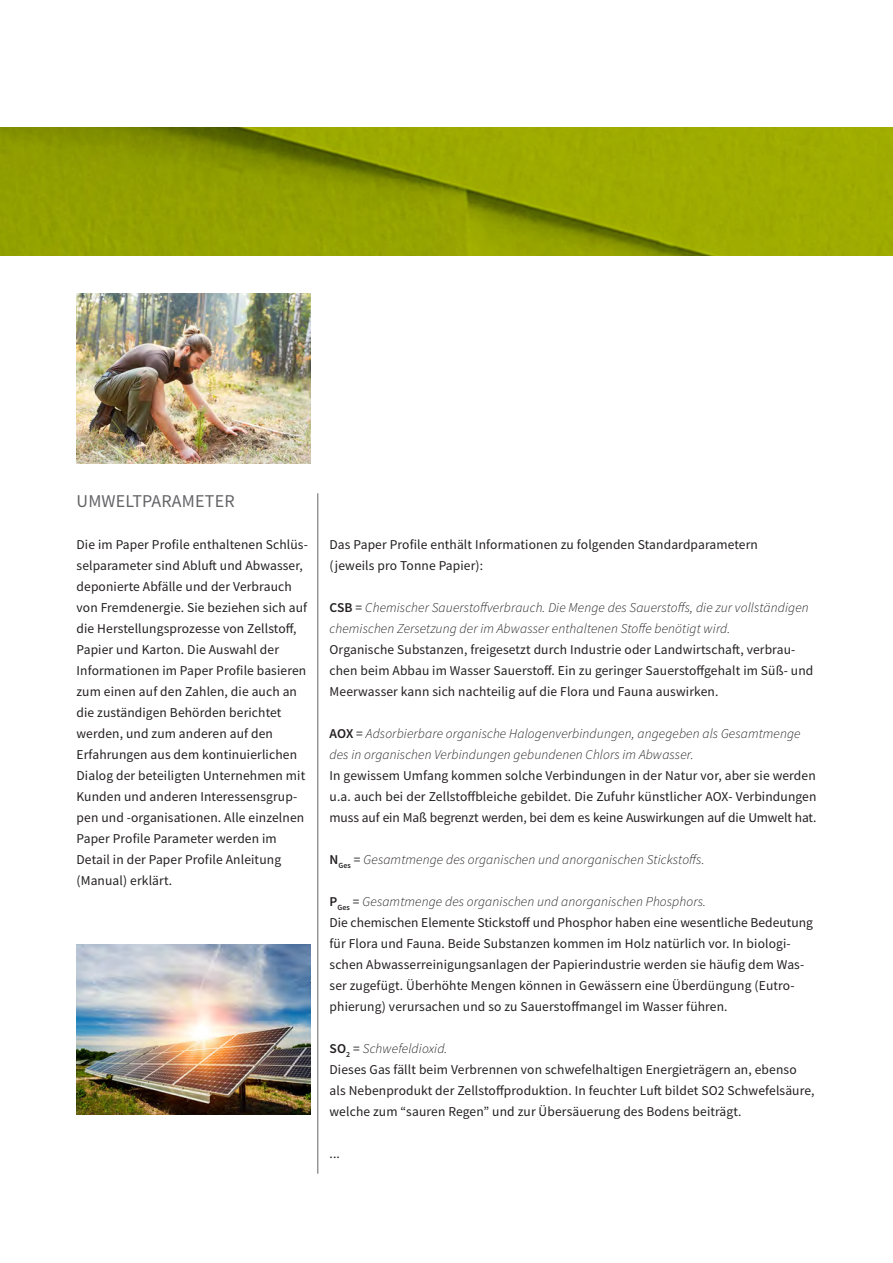
<style>
.page{position:relative;width:893px;height:1263px;background:#fff}
.page>*{position:absolute;margin:0;border:0;box-sizing:border-box;transform-origin:0 0}
.t1{font:18px "Source Sans Pro";letter-spacing:.01em;color:#636366}
.t2{font:13.5px/21px "Source Sans Pro";letter-spacing:.01em;color:#231f20}
.t3{font:italic 300 13.5px/21px "Source Sans Pro";letter-spacing:.01em;color:#231f20}
.t4{font:13.5px/21px "Source Sans Pro";letter-spacing:-.01em;color:#231f20}
.s1{font-weight:600;font-style:normal}
.s2{font-weight:400;font-style:normal}
</style>
<div class="page">
<img style="left:0;top:128px;width:893px;height:127px">
<hr style="left:318px;top:493px;width:1px;height:681px;background:#636366">
<img style="left:77px;top:293px;width:233px;height:170px">
<img style="left:77px;top:944px;width:233px;height:170px">
<p class="t1" style="left:77px;top:489px;width:160px">UMWELTPARAMETER</p>
<p class="t2" style="left:77px;top:534px;width:233px">Die im Paper Profile enthaltenen Schlüs&shy;selparameter sind Abluft und Abwasser, deponierte Abfälle und der Verbrauch von Fremdenergie. Sie beziehen sich auf die Herstellungsprozesse von Zellstoff, Papier und Karton. Die Auswahl der Informationen im Paper Profile basieren zum einen auf den Zahlen, die auch an die zuständigen Behörden berichtet werden, und zum anderen auf den</p>
<p class="t2" style="left:77px;top:744px;width:230px">Erfahrungen aus dem kontinuierlichen Dialog der beteiligten Unternehmen mit Kunden und anderen Interessensgrup&shy;pen und -organisationen. Alle einzelnen Paper Profile Parameter werden im Detail in der Paper Profile Anleitung</p>
<p class="t2" style="left:77px;top:870px;width:97px">(Manual) erklärt.</p>
<p class="t2" style="left:330px;top:534px;width:430px">Das Paper Profile enthält Informationen zu folgenden Standardparametern</p>
<p class="t2" style="left:330px;top:555px;width:155px">(jeweils pro Tonne Papier):</p>
<p class="t3" style="left:330px;top:597px;width:481px"><span class="s1">CSB</span> <span class="s2">=</span> Chemischer Sauerstoffverbrauch. Die Menge des Sauerstoffs, die zur vollständigen</p>
<p class="t3" style="left:330px;top:618px;width:402px">chemischen Zersetzung der im Abwasser enthaltenen Stoffe benötigt wird.</p>
<p class="t2" style="left:330px;top:639px;width:485px">Organische Substanzen, freigesetzt durch Industrie oder Landwirtschaft, verbrau&shy;chen beim Abbau im Wasser Sauerstoff. Ein zu geringer Sauerstoffgehalt im Süß- und<br>Meerwasser kann sich nachteilig auf die Flora und Fauna auswirken.</p>
<p class="t3" style="left:330px;top:723px;width:473px"><span class="s1">AOX</span> <span class="s2">=</span> Adsorbierbare organische Halogenverbindungen, angegeben als Gesamtmenge des in organischen Verbindungen gebundenen Chlors im Abwasser.</p>
<p class="t2" style="left:330px;top:765px;width:488px">In gewissem Umfang kommen solche Verbindungen in der Natur vor, aber sie werden</p>
<p class="t4" style="left:330px;top:786px;width:488px">u.a. auch bei der Zellstoffbleiche gebildet. Die Zufuhr künstlicher AOX- Verbindungen muss auf ein Maß begrenzt werden, bei dem es keine Auswirkungen auf die Umwelt hat.</p>
<p class="t3" style="left:330px;top:849px;width:376px"><span class="s1">N</span><sub>Ges</sub> <span class="s2">=</span> Gesamtmenge des organischen und anorganischen Stickstoffs.</p>
<p class="t3" style="left:330px;top:891px;width:378px"><span class="s1">P</span><sub>Ges</sub> <span class="s2">=</span> Gesamtmenge des organischen und anorganischen Phosphors.</p>
<p class="t2" style="left:330px;top:912px;width:485px">Die chemischen Elemente Stickstoff und Phosphor haben eine wesentliche Bedeutung</p>
<p class="t2" style="left:330px;top:933px;width:476px">für Flora und Fauna. Beide Substanzen kommen im Holz natürlich vor. In biologi&shy;schen Abwasserreinigungsanlagen der Papierindustrie werden sie häufig dem Was&shy;ser zugefügt. Überhöhte Mengen können in Gewässern eine Überdüngung (Eutro&shy;phierung) verursachen und so zu Sauerstoffmangel im Wasser führen.</p>
<p class="t3" style="left:330px;top:1038px;width:119px"><span class="s1">SO</span><sub>2</sub> <span class="s2">=</span> Schwefeldioxid.</p>
<p class="t2" style="left:330px;top:1059px;width:469px">Dieses Gas fällt beim Verbrennen von schwefelhaltigen Energieträgern an, ebenso</p>
<p class="t2" style="left:330px;top:1080px;width:487px">als Nebenprodukt der Zellstoffproduktion. In feuchter Luft bildet SO2 Schwefelsäure, welche zum “sauren Regen” und zur Übersäuerung des Bodens beiträgt.</p>
<p class="t2" style="left:330px;top:1143px;width:12px">...</p>
</div>
